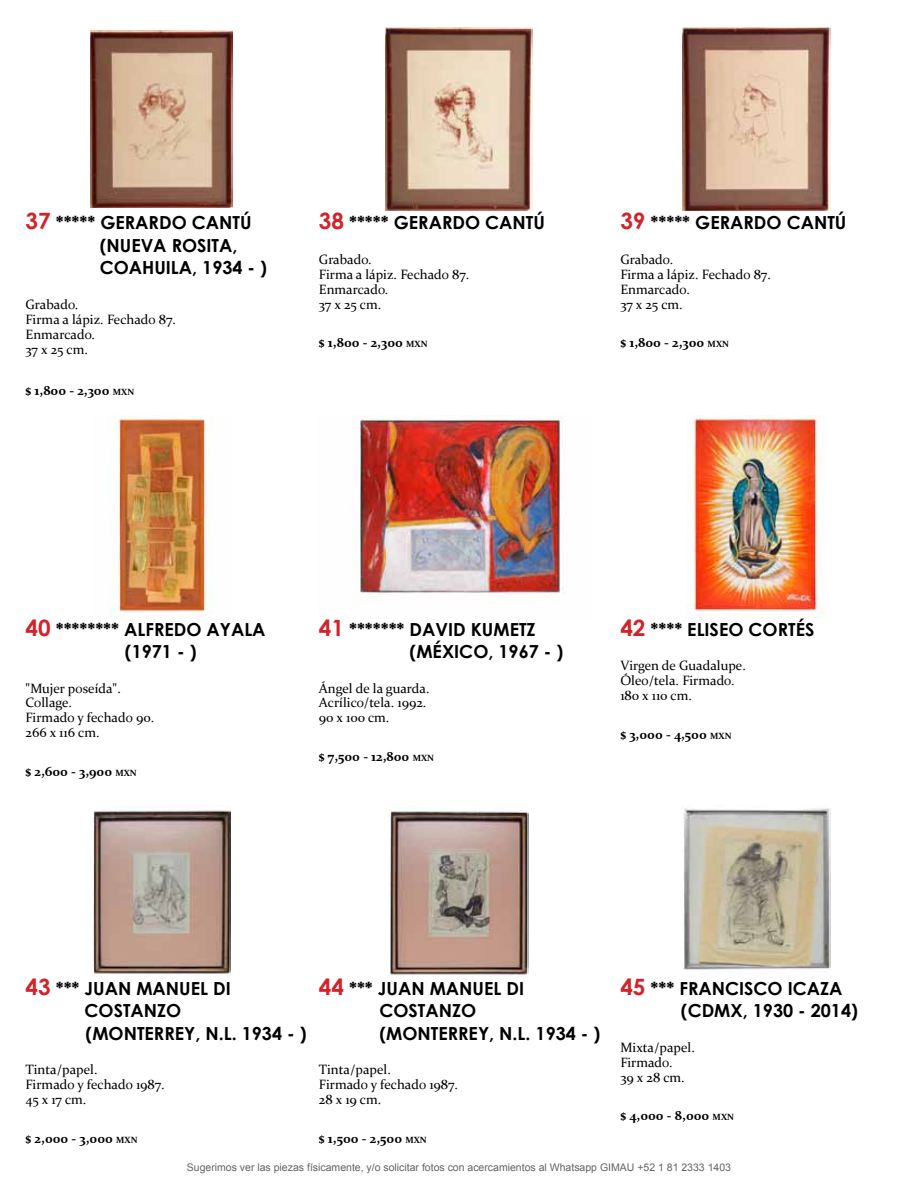
<style>
.page{position:relative;width:918px;height:1188px;background:#fff}
.page>*{position:absolute;margin:0;border:0;box-sizing:border-box;transform-origin:0 0}
.t1{font:700 18px/22.5px "Century Gothic";color:#000}
.t2{font:13.5px/15px "Constantia";color:#000}
.t3{font:700 13.5px "Constantia";color:#000}
.t4{font:10.5px "Arial";color:#636466}
.s1{font-size:22.5px;color:#d2232a}
.s2{font-size:9px}
</style>
<div class="page">
<img style="left:91px;top:31px;width:141px;height:176px">
<img style="left:386px;top:28px;width:146px;height:182px">
<img style="left:683px;top:28px;width:147px;height:182px">
<img style="left:109px;top:415px;width:103px;height:204px">
<img style="left:354px;top:415px;width:210px;height:188px">
<img style="left:687px;top:415px;width:138px;height:204px">
<img style="left:93px;top:806px;width:137px;height:170px">
<img style="left:389px;top:811px;width:140px;height:166px">
<img style="left:682px;top:806px;width:149px;height:164px">
<h1 class="t1" style="left:100px;top:211px;width:169px;text-indent:-74px"><span class="s1">37</span> ***** GERARDO CANTÚ (N UEVA ROSITA,<br>COAHUILA, 1934 - )</h1>
<p class="t2" style="left:26px;top:296px;width:152px">Grabado.<br>Firma a lápiz. Fechado 87.<br>Enmarcado.<br>37 x 25 cm.</p>
<p class="t3" style="left:26px;top:381px;width:110px">$ 1,800 - 2,300 <span class="s2">MXN</span></p>
<h1 class="t1" style="left:319px;top:211px;width:228px"><span class="s1">38</span> ***** GERARDO CANTÚ</h1>
<p class="t2" style="left:319px;top:251px;width:152px">Grabado.<br>Firma a lápiz. Fechado 87.<br>Enmarcado.<br>37 x 25 cm.</p>
<p class="t3" style="left:319px;top:333px;width:110px">$ 1,800 - 2,300 <span class="s2">MXN</span></p>
<h1 class="t1" style="left:620px;top:211px;width:228px"><span class="s1">39</span> ***** GERARDO CANTÚ</h1>
<p class="t2" style="left:620px;top:251px;width:152px">Grabado.<br>Firma a lápiz. Fechado 87.<br>Enmarcado.<br>37 x 25 cm.</p>
<p class="t3" style="left:620px;top:333px;width:110px">$ 1,800 - 2,300 <span class="s2">MXN</span></p>
<h1 class="t1" style="left:125px;top:617px;width:142px;text-indent:-99px"><span class="s1">40</span> ******** ALFREDO AYALA (1971 - )</h1>
<p class="t2" style="left:26px;top:680px;width:130px">"Mujer poseída".<br>Collage.<br>Firmado y fechado 90.<br>266 x 116 cm.</p>
<p class="t3" style="left:26px;top:762px;width:113px">$ 2,600 - 3,900 <span class="s2">MXN</span></p>
<h1 class="t1" style="left:410px;top:617px;width:155px;text-indent:-91px"><span class="s1">41</span> ******* DAVID KUMETZ (MÉXICO, 1967 - )</h1>
<p class="t2" style="left:319px;top:680px;width:112px">Ángel de la guarda.<br>Acrílico/tela. 1992.<br>90 x 100 cm.</p>
<p class="t3" style="left:319px;top:747px;width:117px">$ 7,500 - 12,800 <span class="s2">MXN</span></p>
<h1 class="t1" style="left:620px;top:617px;width:196px"><span class="s1">42</span> **** ELISEO CORTÉS</h1>
<p class="t2" style="left:620px;top:657px;width:127px">Virgen de Guadalupe.<br>Óleo/tela. Firmado.<br>180 x 110 cm.</p>
<p class="t3" style="left:620px;top:725px;width:113px">$ 3,000 - 4,500 <span class="s2">MXN</span></p>
<h1 class="t1" style="left:85px;top:976px;width:224px;text-indent:-59px"><span class="s1">43</span> *** JUAN MANUEL DI<br>COSTANZO<br>(MONTERREY, N .L. 1934 - )</h1>
<p class="t2" style="left:26px;top:1061px;width:141px">Tinta/papel.<br>Firmado y fechado 1987.<br>45 x 17 cm.</p>
<p class="t3" style="left:26px;top:1129px;width:114px">$ 2,000 - 3,000 <span class="s2">MXN</span></p>
<h1 class="t1" style="left:379px;top:976px;width:223px;text-indent:-60px"><span class="s1">44</span> *** JUAN MANUEL DI<br>COSTANZO<br>(MONTERREY, N .L. 1934 - )</h1>
<p class="t2" style="left:319px;top:1061px;width:141px">Tinta/papel.<br>Firmado y fechado 1987.<br>28 x 19 cm.</p>
<p class="t3" style="left:319px;top:1129px;width:109px">$ 1,500 - 2,500 <span class="s2">MXN</span></p>
<h1 class="t1" style="left:681px;top:976px;width:179px;text-indent:-60px"><span class="s1">45</span> *** FRANCISCO ICAZA (CDMX, 1930 - 2014)</h1>
<p class="t2" style="left:620px;top:1039px;width:76px">Mixta/papel.<br>Firmado.<br>39 x 28 cm.</p>
<p class="t3" style="left:620px;top:1106px;width:115px">$ 4,000 - 8,000 <span class="s2">MXN</span></p>
<p class="t4" style="left:187px;top:1160px;width:546px">Sugerimos ver las piezas físicamente, y/o solicitar fotos con acercamientos al Whatsapp GIMAU +52 1 81 2333 1403</p>
</div>
